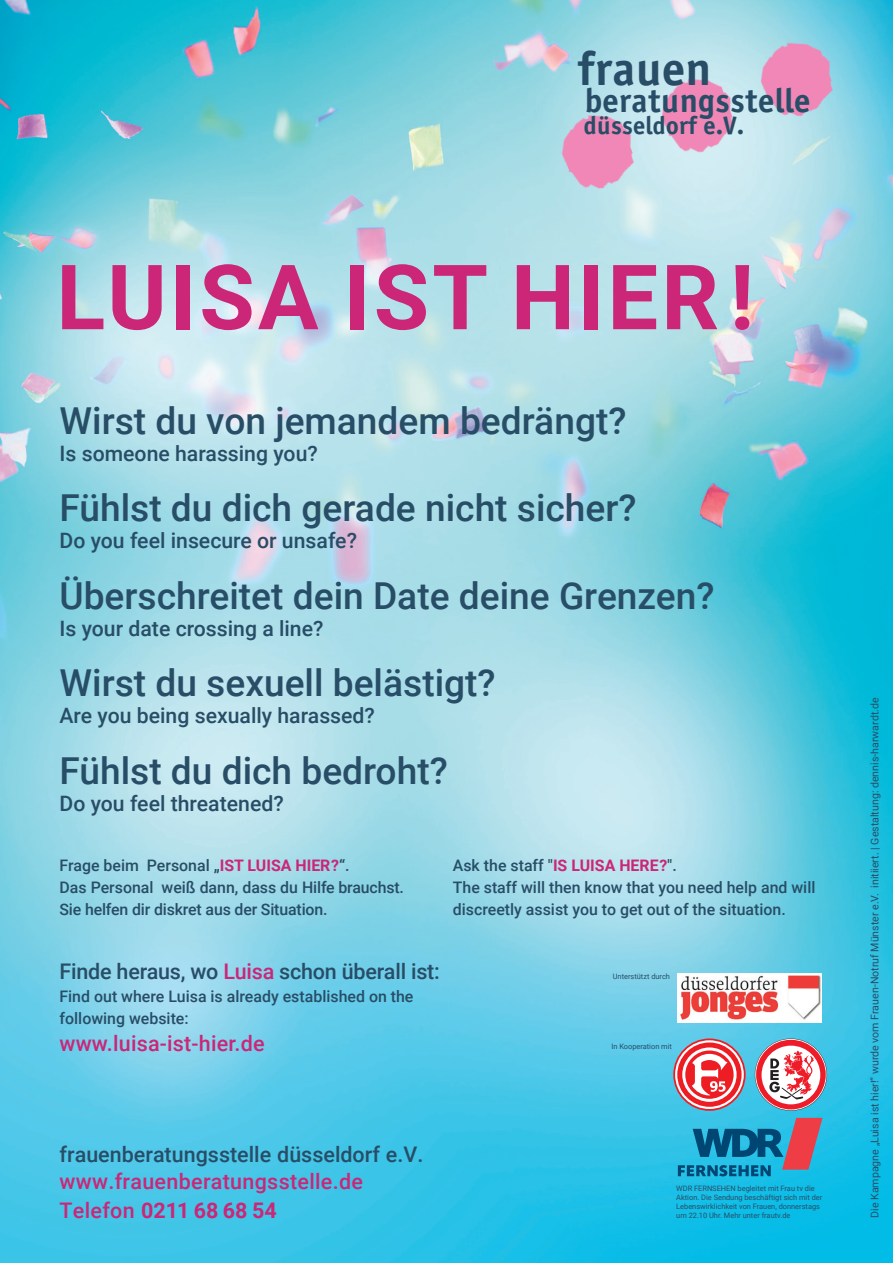
<style>
.page{position:relative;width:893px;height:1263px;background:#fff}
.page>*{position:absolute;margin:0;border:0;box-sizing:border-box;transform-origin:0 0}
.t1{font:700 90.15px "Roboto";letter-spacing:.035em;color:#cb2677}
.t2{font:700 47.7px "Officina Sans ITC Pro";letter-spacing:.01em;color:#284d66}
.t3{font:500 37.05px "Roboto";color:#284d66}
.t4{font:700 33.75px "Officina Sans ITC Pro";letter-spacing:.015em;color:#284d66}
.t5{font:700 25.35px "Officina Sans ITC Pro";letter-spacing:.01em;color:#284d66}
.t6{font:500 21.6px "Roboto";letter-spacing:-.01em;color:#284d66}
.t7{font:500 21.6px "Roboto";letter-spacing:.01em;color:#cb2677}
._4-auszeichnung_weiß{font:500 21.45px/28.3px "Roboto";letter-spacing:.015em;color:#cb2677}
._4-auszeichnung_weiß-2{font:500 21.45px "Roboto";color:#284d66}
.t8{font:500 21.15px "Roboto";color:#284d66}
.t9{font:500 15.9px/22.2px "Roboto";color:#284d66}
.t10{font:10.65px "Roboto";color:#284d66}
.t11{font:7.35px/9px "Roboto";color:#284d66}
.s1{font-weight:700;color:#cb2677}
.s2{color:#cb2677}
.s3{font-weight:700}
</style>
<div class="page">
<img style="left:0;top:0;width:893px;height:1263px">
<img style="left:548px;top:98px;width:104px;height:106px">
<img style="left:646px;top:63px;width:105px;height:104px">
<img style="left:746px;top:26px;width:106px;height:105px">
<svg style="left:678px;top:1118px;width:144px;height:58px;background:#3d88ab"></svg>
<img style="left:678px;top:973px;width:144px;height:49px">
<svg style="left:673px;top:1038px;width:73px;height:73px"></svg>
<svg style="left:675px;top:1040px;width:69px;height:69px"></svg>
<svg style="left:677px;top:1042px;width:65px;height:65px"></svg>
<svg style="left:682px;top:1047px;width:55px;height:55px"></svg>
<svg style="left:685px;top:1050px;width:49px;height:49px"></svg>
<svg style="left:692px;top:1054px;width:36px;height:41px"></svg>
<svg style="left:755px;top:1038px;width:72px;height:73px"></svg>
<p class="t2" style="left:578px;top:39px;width:135px">frauen</p>
<p class="t4" style="left:585px;top:79px;width:227px">beratungsstelle</p>
<p class="t5" style="left:584px;top:110px;width:162px">düsseldorf e.V.</p>
<p class="t1" style="left:56px;top:234px;width:699px">LUISA IST HIER !</p>
<p class="t3" style="left:60px;top:395px;width:568px">Wirst du von jemandem bedrängt?</p>
<p class="t8" style="left:60px;top:438px;width:260px">Is someone harassing you?</p>
<p class="t3" style="left:60px;top:482px;width:578px">Fühlst du dich gerade nicht sicher?</p>
<p class="t8" style="left:60px;top:526px;width:299px">Do you feel insecure or unsafe?</p>
<p class="t3" style="left:60px;top:569px;width:657px">Überschreitet dein Date deine Grenzen?</p>
<p class="t8" style="left:60px;top:613px;width:265px">Is your date crossing a line?</p>
<p class="t3" style="left:60px;top:657px;width:438px">Wirst du sexuell belästigt?</p>
<p class="t8" style="left:60px;top:701px;width:317px">Are you being sexually harassed?</p>
<p class="t3" style="left:60px;top:744px;width:390px">Fühlst du dich bedroht?</p>
<p class="t8" style="left:60px;top:788px;width:226px">Do you feel threatened?</p>
<p class="t9" style="left:60px;top:853px;width:346px">Frage beim Personal „<span class="s1">IST LUISA HIER?</span>“.<br>Das Personal weiß dann, dass du Hilfe brauchst.<br>Sie helfen dir diskret aus der Situation.</p>
<p class="t9" style="left:453px;top:853px;width:364px">Ask the staff "<span class="s1">IS LUISA HERE?</span>".<br>The staff will then know that you need help and will discreetly assist you to get out of the situation.</p>
<p class="t6" style="left:60px;top:956px;width:382px">Finde heraus, wo <span class="s2">Luisa</span> schon überall ist:</p>
<p class="t9" style="left:60px;top:984px;width:355px">Find out where Luisa is already established on the following website:</p>
<p class="t7" style="left:60px;top:1028px;width:207px">www.luisa-ist-hier.de</p>
<p class="t11" style="left:613px;top:971px;width:59px">Unterstützt durch</p>
<p class="t11" style="left:611px;top:1042px;width:62px">In Kooperation mit</p>
<p class="_4-auszeichnung_weiß-2" style="left:60px;top:1140px;width:365px">frauenberatungsstelle düsseldorf e.V.</p>
<p class="_4-auszeichnung_weiß" style="left:60px;top:1167px;width:305px">www.frauenberatungsstelle.de<br>Telefon <span class="s3">0211 68 68 54</span></p>
<p class="t11" style="left:676px;top:1183px;width:148px">WDR FERNSEHEN begleitet mit Frau tv die Aktion. Die Sendung beschäftigt sich mit der Lebenswirklichkeit von Frauen, donnerstags um 22.10 Uhr. Mehr unter frautv.de</p>
<p class="t10" style="left:867px;top:1218px;width:522px;rotate:-90deg">Die Kampagne „Luisa ist hier!“ wurde vom Frauen-Notruf Münster e.V. initiiert. | Gestaltung: dennis-harwardt.de</p>
</div>
